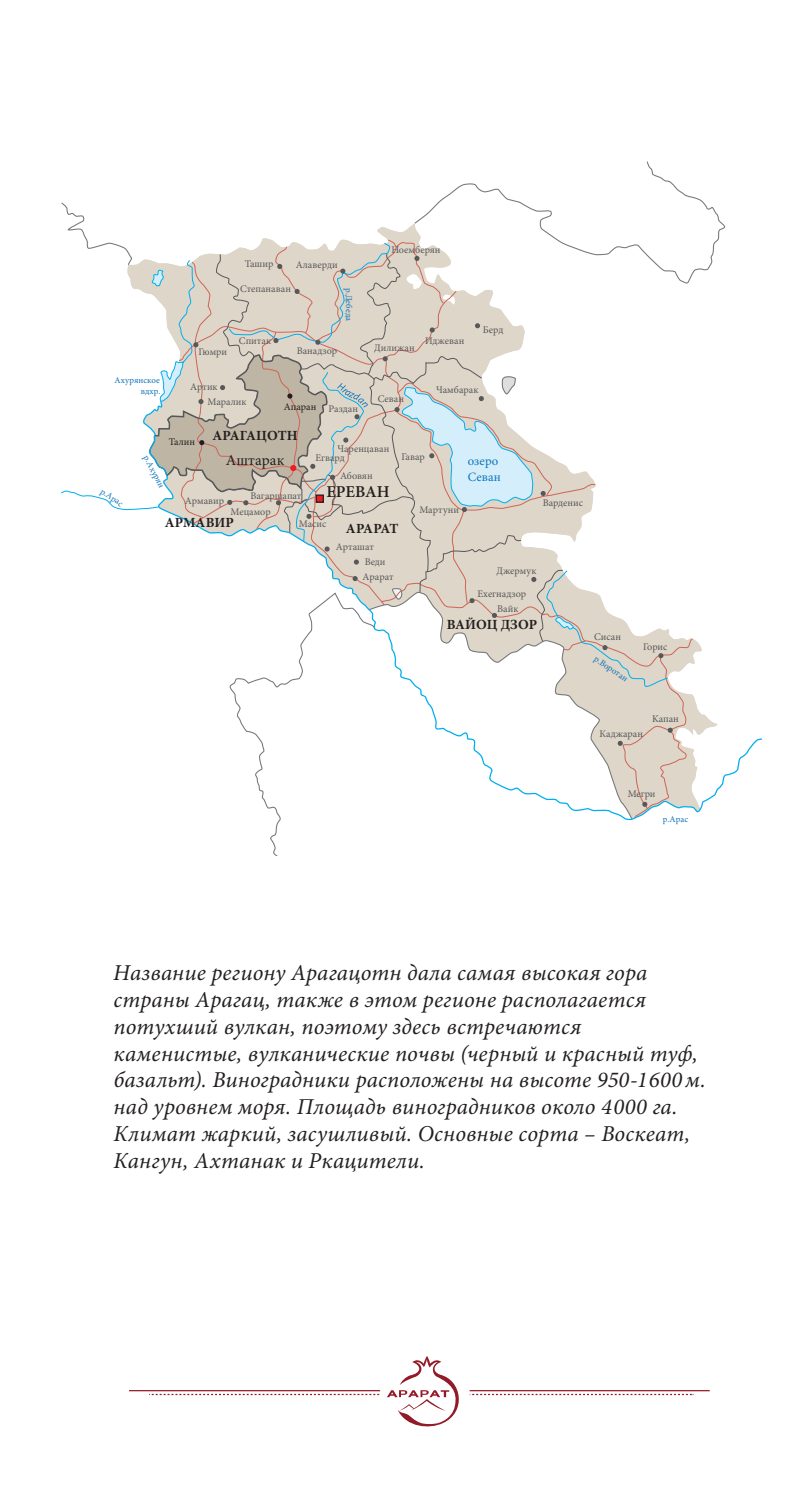
<style>
.page{position:relative;width:809px;height:1494px;background:#fff}
.page>*{position:absolute;margin:0;border:0;box-sizing:border-box;transform-origin:0 0}
.U_название{font:italic 22.75px/26.8px "Minion Pro";letter-spacing:.005em;color:#231f20}
.t1{font:600 16.62px "Minion Pro";color:#231f20}
.t2{font:15.22px "Minion Pro";letter-spacing:.005em;color:#231f20}
.t3{font:700 14px "Minion Pro";color:#231f20}
.t4{font:12.78px/15.2px "Minion Pro";letter-spacing:.01em;color:#1074bc}
.t5{font:10.15px/15.6px "Minion Pro";color:#57585a}
.t6{font:10.15px "Minion Pro";color:#231f20}
.t7{font:8.92px/10.7px "Minion Pro";letter-spacing:-.005em;color:#1074bc;text-align:right}
</style>
<div class="page">
<hr style="left:129px;top:1389px;width:580px;height:2px;background:#931a27">
<svg style="left:149px;top:1356px;width:544px;height:71px"></svg>
<svg style="left:61px;top:161px;width:664px;height:694px"></svg>
<p class="t7" style="left:115px;top:375px;width:47px">Ахурянское вдхр.</p>
<p class="t5" style="left:245px;top:256px;width:30px">Ташир</p>
<p class="t5" style="left:240px;top:281px;width:52px">Степанаван</p>
<p class="t5" style="left:296px;top:258px;width:43px">Алаверди</p>
<p class="t7" style="left:354px;top:288px;width:34px;rotate:90deg">р.Дебеда</p>
<p class="t5" style="left:198px;top:344px;width:30px">Гюмри</p>
<p class="t5" style="left:190px;top:379px;width:29px">Артик</p>
<p class="t5" style="left:239px;top:333px;width:34px">Спитак</p>
<p class="t5" style="left:207px;top:394px;width:41px">Маралик</p>
<p class="t5" style="left:297px;top:344px;width:42px">Ванадзор</p>
<p class="t6" style="left:284px;top:401px;width:34px">Апаран</p>
<p class="t5" style="left:328px;top:401px;width:31px">Раздан</p>
<p class="t5" style="left:391px;top:243px;width:51px">Ноемберян</p>
<p class="t5" style="left:374px;top:340px;width:42px">Дилижан</p>
<p class="t5" style="left:425px;top:333px;width:41px">Иджеван</p>
<p class="t5" style="left:483px;top:322px;width:22px">Берд</p>
<p class="t5" style="left:377px;top:391px;width:28px">Севан</p>
<p class="t5" style="left:436px;top:383px;width:44px">Чамбарак</p>
<p class="t7" style="left:104px;top:486px;width:27px;rotate:34deg">р.Арас</p>
<p class="t3" style="left:212px;top:427px;width:87px">АРАГАЦОТН</p>
<p class="t6" style="left:169px;top:435px;width:28px">Талин</p>
<p class="t5" style="left:337px;top:441px;width:53px">Чаренцаван</p>
<p class="t5" style="left:401px;top:449px;width:25px">Гавар</p>
<p class="t5" style="left:315px;top:450px;width:31px">Егвард</p>
<p class="t2" style="left:226px;top:451px;width:60px">Аштарак</p>
<p class="t7" style="left:151px;top:453px;width:37px;rotate:63deg">р.Ахурян</p>
<p class="t5" style="left:340px;top:468px;width:34px">Абовян</p>
<p class="t1" style="left:326px;top:480px;width:65px">ЕРЕВАН</p>
<p class="t5" style="left:250px;top:488px;width:52px">Вагаршапат</p>
<p class="t5" style="left:185px;top:494px;width:41px">Армавир</p>
<p class="t5" style="left:419px;top:502px;width:41px">Мартуни</p>
<p class="t5" style="left:230px;top:504px;width:42px">Мецамор</p>
<p class="t3" style="left:165px;top:514px;width:71px">АРМАВИР</p>
<p class="t5" style="left:299px;top:516px;width:29px">Масис</p>
<p class="t3" style="left:346px;top:520px;width:54px">АРАРАТ</p>
<p class="t5" style="left:336px;top:539px;width:40px">Арташат</p>
<p class="t4" style="left:468px;top:454px;width:35px">озеро<br>Севан</p>
<p class="t5" style="left:542px;top:495px;width:42px">Варденис</p>
<p class="t5" style="left:365px;top:554px;width:22px">Веди</p>
<p class="t5" style="left:362px;top:569px;width:33px">Арарат</p>
<p class="t5" style="left:496px;top:563px;width:42px">Джермук</p>
<p class="t5" style="left:497px;top:586px;width:30px;text-indent:-20px">Ехегнадзор<br>Вайк</p>
<p class="t3" style="left:446px;top:616px;width:92px">ВАЙОЦ ДЗОР</p>
<p class="t5" style="left:594px;top:629px;width:28px">Сисан</p>
<p class="t7" style="left:598px;top:653px;width:40px;rotate:34deg">р.Воротан</p>
<p class="t5" style="left:643px;top:639px;width:26px">Горис</p>
<p class="t5" style="left:652px;top:711px;width:28px">Kaпaн</p>
<p class="t5" style="left:599px;top:726px;width:45px">Каджаран</p>
<p class="t5" style="left:627px;top:786px;width:29px">Мегри</p>
<p class="t7" style="left:663px;top:814px;width:27px">р.Арас</p>
<p class="U_название" style="left:113px;top:960px;width:594px">Название региону Арагацотн дала самая высокая гора страны Арагац, также в этом регионе располагается потухший вулкан, поэтому здесь встречаются каменистые, вулканические почвы (черный и красный туф, базальт). Виноградники расположены на высоте 950‑1600м. над уровнем моря. Площадь виноградников около 4000 га.<br>Климат жаркий, засушливый. Основные сорта – Воскеат, Кангун, Ахтанак и Ркацители.</p>
</div>
